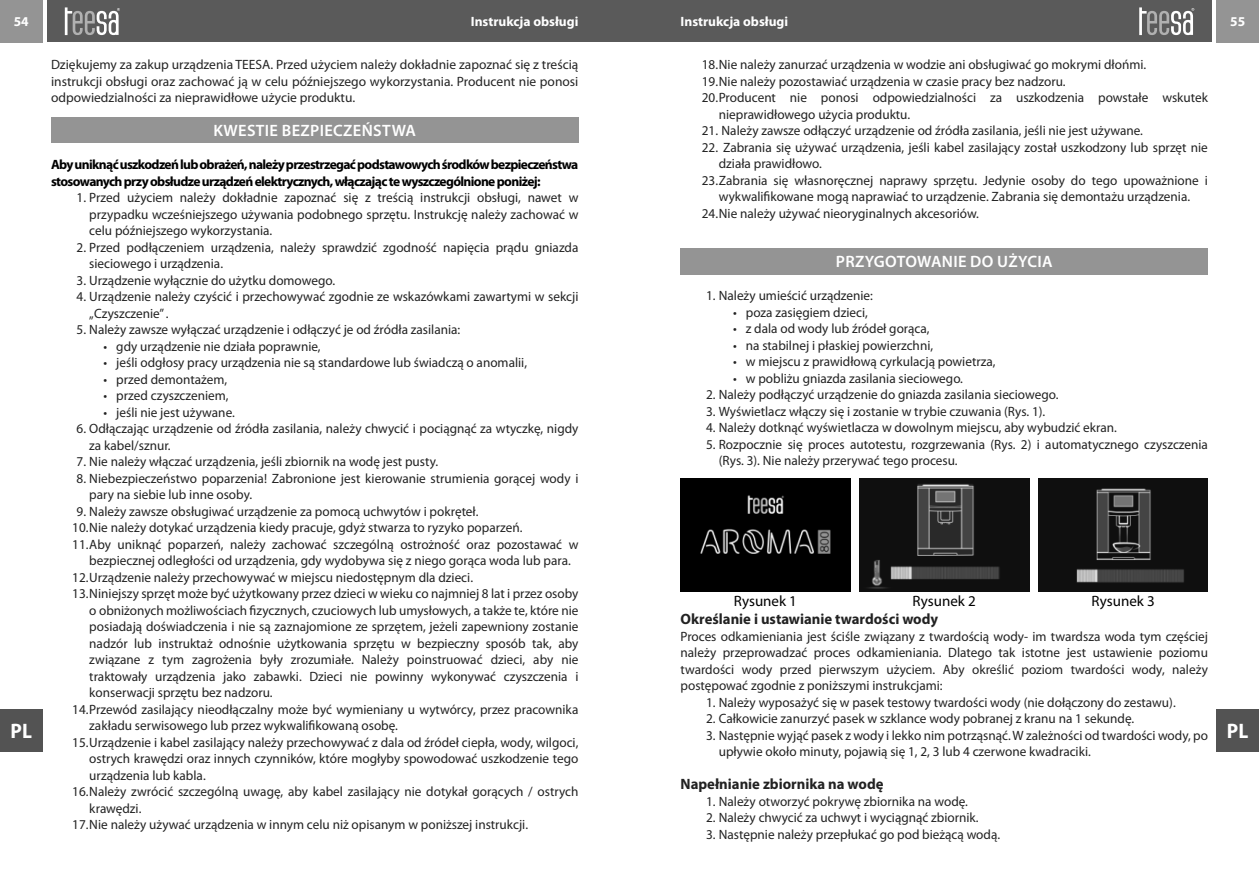
<style>
.page{position:relative;width:1259px;height:893px;background:#fff}
.page>*{position:absolute;margin:0;border:0;box-sizing:border-box;transform-origin:0 0}
.t1{font:700 semi-condensed 21px "Myriad Pro";color:#fff}
.t2{font:600 16.5px "Myriad Pro";letter-spacing:.02em;color:#fff}
.t3{font:700 15px "Myriad Pro";color:#222}
.t4{font:15px "Myriad Pro";color:#000}
.t5{font:13.5px/16.5px "Myriad Pro";color:#222}
.t6{font:13.5px/16.5px "Myriad Pro";color:#242424;text-align:justify}
.t7{font:700 13.5px/16.5px "Myriad Pro";letter-spacing:-.05em;color:#000}
.t8{font:700 13.5px "Myriad Pro";color:#fff}
</style>
<div class="page">
<div style="left:51px;top:117px;width:527px;height:26px;background:#949494"></div>
<div style="left:680px;top:248px;width:528px;height:26px;background:#949494"></div>
<img style="left:859px;top:478px;width:170px;height:114px">
<img style="left:1038px;top:478px;width:170px;height:113px">
<img style="left:680px;top:479px;width:170px;height:112px">
<div style="left:629px;top:0;width:583px;height:42px;background:#5a5a5a"></div>
<div style="left:47px;top:0;width:582px;height:42px;background:#5a5a5a"></div>
<div style="left:0;top:0;width:43px;height:43px;background:#949494"></div>
<div style="left:1216px;top:0;width:43px;height:43px;background:#949494"></div>
<svg style="left:65px;top:7px;width:55px;height:28px"></svg>
<svg style="left:1139px;top:7px;width:55px;height:28px"></svg>
<div style="left:1216px;top:709px;width:43px;height:42px;background:#535353"></div>
<div style="left:0;top:709px;width:43px;height:42px;background:#535353"></div>
<p class="t8" style="left:14px;top:16px;width:16px">54</p>
<p class="t8" style="left:471px;top:16px;width:109px">Instrukcja obsługi</p>
<p class="t8" style="left:680px;top:16px;width:109px">Instrukcja obsługi</p>
<p class="t8" style="left:1230px;top:16px;width:16px">55</p>
<p class="t5" style="left:702px;top:57px;width:446px">18. Nie należy zanurzać urządzenia w wodzie ani obsługiwać go mokrymi dłońmi.</p>
<p class="t5" style="left:702px;top:74px;width:365px">19. Nie należy pozostawiać urządzenia w czasie pracy bez nadzoru.</p>
<p class="t5" style="left:719px;top:90px;width:490px;text-indent:-17px">20. Producent nie ponosi odpowiedzialności za uszkodzenia powstałe wskutek nieprawidłowego użycia produktu.</p>
<p class="t5" style="left:702px;top:123px;width:443px">21. Należy zawsze odłączyć urządzenie od źródła zasilania, jeśli nie jest używane.</p>
<p class="t5" style="left:719px;top:140px;width:490px;text-indent:-17px">22. Zabrania się używać urządzenia, jeśli kabel zasilający został uszkodzony lub sprzęt nie działa prawidłowo.</p>
<p class="t5" style="left:702px;top:173px;width:507px;text-align:center">23. Zabrania się własnoręcznej naprawy sprzętu. Jedynie osoby do tego upoważnione i wykwalifikowane mogą naprawiać to urządzenie. Zabrania się demontażu urządzenia.</p>
<p class="t5" style="left:702px;top:206px;width:279px">24. Nie należy używać nieoryginalnych akcesoriów.</p>
<p class="t2" style="left:836px;top:254px;width:218px">PRZYGOTOWANIE DO UŻYCIA</p>
<p class="t5" style="left:706px;top:289px;width:168px">1. Należy umieścić urządzenie:</p>
<p class="t5" style="left:733px;top:305px;width:136px">• poza zasięgiem dzieci,</p>
<p class="t5" style="left:733px;top:322px;width:198px">• z dala od wody lub źródeł gorąca,</p>
<p class="t5" style="left:733px;top:338px;width:202px">• na stabilnej i płaskiej powierzchni,</p>
<p class="t5" style="left:733px;top:355px;width:264px">• w miejscu z prawidłową cyrkulacją powietrza,</p>
<p class="t5" style="left:733px;top:371px;width:231px">• w pobliżu gniazda zasilania sieciowego.</p>
<p class="t5" style="left:706px;top:388px;width:354px">2. Należy podłączyć urządzenie do gniazda zasilania sieciowego.</p>
<p class="t5" style="left:706px;top:404px;width:341px">3. Wyświetlacz włączy się i zostanie w trybie czuwania (Rys. 1).</p>
<p class="t5" style="left:706px;top:421px;width:412px">4. Należy dotknąć wyświetlacza w dowolnym miejscu, aby wybudzić ekran.</p>
<p class="t5" style="left:719px;top:437px;width:490px;text-indent:-13px">5. Rozpocznie się proces autotestu, rozgrzewania (Rys. 2) i automatycznego czyszczenia (Rys. 3). Nie należy przerywać tego procesu.</p>
<p class="t6" style="left:51px;top:57px;width:529px">Dziękujemy za zakup urządzenia TEESA. Przed użyciem należy dokładnie zapoznać się z treścią instrukcji obsługi oraz zachować ją w celu późniejszego wykorzystania. Producent nie ponosi odpowiedzialności za nieprawidłowe użycie produktu.</p>
<p class="t2" style="left:213px;top:124px;width:204px">KWESTIE BEZPIECZEŃSTWA</p>
<p class="t7" style="left:51px;top:157px;width:529px">Aby uniknąć uszkodzeń lub obrażeń, należy przestrzegać podstawowych środków bezpieczeństwa stosowanych przy obsłudze urządzeń elektrycznych, włączając te wyszczególnione poniżej:</p>
<p class="t5" style="left:89px;top:190px;width:490px;text-align:justify;text-indent:-13px">1. Przed użyciem należy dokładnie zapoznać się z treścią instrukcji obsługi, nawet w przypadku wcześniejszego używania podobnego sprzętu. Instrukcję należy zachować w celu późniejszego wykorzystania.</p>
<p class="t5" style="left:89px;top:240px;width:490px;text-indent:-13px">2. Przed podłączeniem urządzenia, należy sprawdzić zgodność napięcia prądu gniazda sieciowego i urządzenia.</p>
<p class="t5" style="left:77px;top:273px;width:260px">3. Urządzenie wyłącznie do użytku domowego.</p>
<p class="t5" style="left:89px;top:289px;width:490px;text-indent:-13px">4. Urządzenie należy czyścić i przechowywać zgodnie ze wskazówkami zawartymi w sekcji „Czyszczenie” .</p>
<p class="t5" style="left:77px;top:322px;width:385px">5. Należy zawsze wyłączać urządzenie i odłączyć je od źródła zasilania:</p>
<p class="t5" style="left:104px;top:339px;width:219px">• gdy urządzenie nie działa poprawnie,</p>
<p class="t5" style="left:104px;top:355px;width:425px">• jeśli odgłosy pracy urządzenia nie są standardowe lub świadczą o anomalii,</p>
<p class="t5" style="left:104px;top:372px;width:125px">• przed demontażem,</p>
<p class="t5" style="left:104px;top:388px;width:127px">• przed czyszczeniem,</p>
<p class="t5" style="left:104px;top:405px;width:133px">• jeśli nie jest używane.</p>
<p class="t5" style="left:89px;top:421px;width:490px;text-indent:-13px">6. Odłączając urządzenie od źródła zasilania, należy chwycić i pociągnąć za wtyczkę, nigdy za kabel/sznur.</p>
<p class="t5" style="left:77px;top:454px;width:363px">7. Nie należy włączać urządzenia, jeśli zbiornik na wodę jest pusty.</p>
<p class="t5" style="left:89px;top:471px;width:490px;text-indent:-13px">8. Niebezpieczeństwo poparzenia! Zabronione jest kierowanie strumienia gorącej wody i pary na siebie lub inne osoby.</p>
<p class="t5" style="left:77px;top:504px;width:403px">9. Należy zawsze obsługiwać urządzenie za pomocą uchwytów i pokręteł.</p>
<p class="t5" style="left:72px;top:520px;width:452px">10. Nie należy dotykać urządzenia kiedy pracuje, gdyż stwarza to ryzyko poparzeń.</p>
<p class="t5" style="left:89px;top:537px;width:490px;text-indent:-17px">11. Aby uniknąć poparzeń, należy zachować szczególną ostrożność oraz pozostawać w bezpiecznej odległości od urządzenia, gdy wydobywa się z niego gorąca woda lub para.</p>
<p class="t5" style="left:72px;top:570px;width:402px">12. Urządzenie należy przechowywać w miejscu niedostępnym dla dzieci.</p>
<p class="t5" style="left:89px;top:586px;width:490px;text-align:justify;text-indent:-17px">13. Niniejszy sprzęt może być użytkowany przez dzieci w wieku co najmniej 8 lat i przez osoby o obniżonych możliwościach fizycznych, czuciowych lub umysłowych, a także te, które nie posiadają doświadczenia i nie są zaznajomione ze sprzętem, jeżeli zapewniony zostanie nadzór lub instruktaż odnośnie użytkowania sprzętu w bezpieczny sposób tak, aby związane z tym zagrożenia były zrozumiałe. Należy poinstruować dzieci, aby nie traktowały urządzenia jako zabawki. Dzieci nie powinny wykonywać czyszczenia i konserwacji sprzętu bez nadzoru.</p>
<p class="t5" style="left:89px;top:702px;width:490px;text-indent:-17px">14. Przewód zasilający nieodłączalny może być wymieniany u wytwórcy, przez pracownika zakładu serwisowego lub przez wykwalifikowaną osobę.</p>
<p class="t5" style="left:89px;top:735px;width:490px;text-align:justify;text-indent:-17px">15. Urządzenie i kabel zasilający należy przechowywać z dala od źródeł ciepła, wody, wilgoci, ostrych krawędzi oraz innych czynników, które mogłyby spowodować uszkodzenie tego urządzenia lub kabla.</p>
<p class="t5" style="left:89px;top:784px;width:490px;text-indent:-17px">16. Należy zwrócić szczególną uwagę, aby kabel zasilający nie dotykał gorących / ostrych krawędzi.</p>
<p class="t5" style="left:72px;top:817px;width:457px">17. Nie należy używać urządzenia w innym celu niż opisanym w poniższej instrukcji.</p>
<p class="t4" style="left:734px;top:595px;width:65px">Rysunek 1</p>
<p class="t4" style="left:912px;top:595px;width:65px">Rysunek 2</p>
<p class="t4" style="left:1091px;top:595px;width:65px">Rysunek 3</p>
<p class="t3" style="left:680px;top:613px;width:259px">Określanie i ustawianie twardości wody</p>
<p class="t5" style="left:680px;top:629px;width:529px;text-align:justify">Proces odkamieniania jest ściśle związany z twardością wody- im twardsza woda tym częściej należy przeprowadzać proces odkamieniania. Dlatego tak istotne jest ustawienie poziomu twardości wody przed pierwszym użyciem. Aby określić poziom twardości wody, należy postępować zgodnie z poniższymi instrukcjami:</p>
<p class="t5" style="left:706px;top:695px;width:471px">1. Należy wyposażyć się w pasek testowy twardości wody (nie dołączony do zestawu).</p>
<p class="t5" style="left:706px;top:712px;width:430px">2. Całkowicie zanurzyć pasek w szklance wody pobranej z kranu na 1 sekundę.</p>
<p class="t5" style="left:719px;top:728px;width:490px;text-indent:-13px">3. Następnie wyjąć pasek z wody i lekko nim potrząsnąć. W zależności od twardości wody, po upływie około minuty, pojawią się 1, 2, 3 lub 4 czerwone kwadraciki.</p>
<p class="t3" style="left:680px;top:778px;width:205px">Napełnianie zbiornika na wodę</p>
<p class="t5" style="left:706px;top:794px;width:263px">1. Należy otworzyć pokrywę zbiornika na wodę.</p>
<p class="t5" style="left:706px;top:811px;width:274px">2. Należy chwycić za uchwyt i wyciągnąć zbiornik.</p>
<p class="t5" style="left:706px;top:827px;width:296px">3. Następnie należy przepłukać go pod bieżącą wodą.</p>
<h1 class="t1" style="left:11px;top:722px;width:23px">PL</h1>
<h1 class="t1" style="left:1227px;top:722px;width:23px">PL</h1>
</div>
